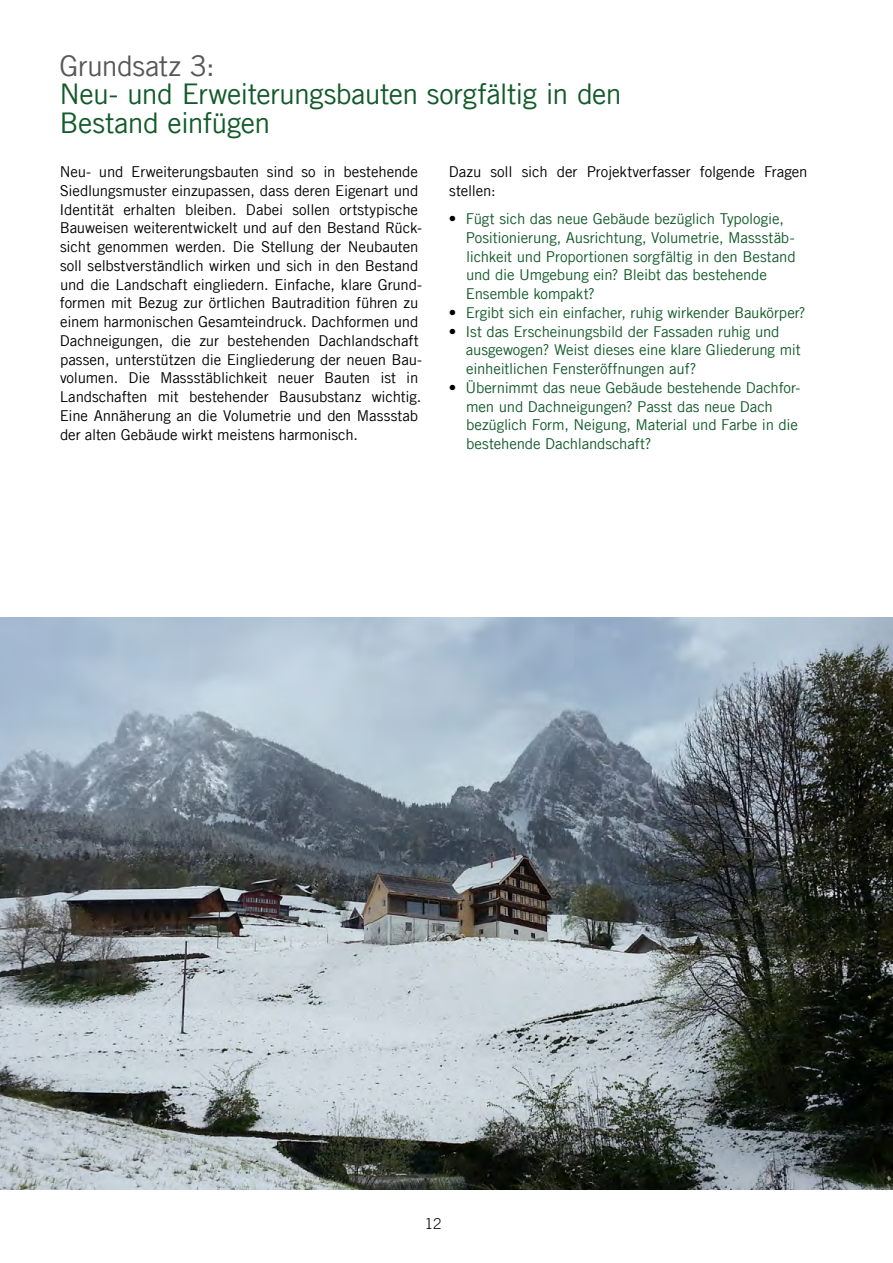
<style>
.page{position:relative;width:893px;height:1263px;background:#fff}
.page>*{position:absolute;margin:0;border:0;box-sizing:border-box;transform-origin:0 0}
.t1{font:28.5px/28.5px "Trade Gothic";letter-spacing:-.02em;color:#125a29}
.t2{font:28.5px "Trade Gothic";letter-spacing:-.015em;color:#58585a}
.t3{font:15px/18.8px "Trade Gothic";letter-spacing:-.01em;color:#000}
.t4{font:15px/18.8px "Trade Gothic";letter-spacing:-.01em;color:#125a29}
.t5{font:300 15px "Trade Gothic";color:#000}
.s1{color:#000}
</style>
<div class="page">
<img style="left:0;top:618px;width:893px;height:572px">
<h1 class="t2" style="left:60px;top:48px;width:157px">Grundsatz 3:</h1>
<h1 class="t1" style="left:60px;top:80px;width:564px">Neu- und Erweiterungsbauten sorgfältig in den<br>Bestand einfügen</h1>
<p class="t3" style="left:59px;top:162px;width:364px">Neu- und Erweiterungsbauten sind so in bestehende Siedlungsmuster einzupassen, dass deren Eigenart und Identität erhalten bleiben. Dabei sollen ortstypische Bauweisen weiterentwickelt und auf den Bestand Rück&shy;sicht genommen werden. Die Stellung der Neubauten soll selbstverständlich wirken und sich in den Bestand und die Landschaft eingliedern. Einfache, klare Grund&shy;formen mit Bezug zur örtlichen Bautradition führen zu einem harmonischen Gesamteindruck. Dachformen und Dachneigungen, die zur bestehenden Dachlandschaft passen, unterstützen die Eingliederung der neuen Bau&shy;volumen. Die Massstäblichkeit neuer Bauten ist in Landschaften mit bestehender Bausubstanz wichtig.<br>Eine Annäherung an die Volumetrie und den Massstab der alten Gebäude wirkt meistens harmonisch.</p>
<p class="t3" style="left:449px;top:162px;width:360px">Dazu soll sich der Projektverfasser folgende Fragen stellen:</p>
<p class="t4" style="left:466px;top:209px;width:331px;text-indent:-17px"><span class="s1">•</span> Fügt sich das neue Gebäude bezüglich Typologie, Positionierung, Ausrichtung, Volumetrie, Massstäb&shy;lichkeit und Proportionen sorgfältig in den Bestand und die Umgebung ein? Bleibt das bestehende Ensemble kompakt?</p>
<p class="t4" style="left:449px;top:303px;width:358px"><span class="s1">•</span> Ergibt sich ein einfacher, ruhig wirkender Baukörper?</p>
<p class="t4" style="left:466px;top:322px;width:336px;text-indent:-17px"><span class="s1">•</span> Ist das Erscheinungsbild der Fassaden ruhig und ausgewogen? Weist dieses eine klare Gliederung mit einheitlichen Fensteröffnungen auf?</p>
<p class="t4" style="left:466px;top:378px;width:336px;text-indent:-17px"><span class="s1">•</span> Übernimmt das neue Gebäude bestehende Dachfor&shy;men und Dachneigungen? Passt das neue Dach bezüglich Form, Neigung, Material und Farbe in die bestehende Dachlandschaft?</p>
<p class="t5" style="left:425px;top:1214px;width:18px">12</p>
</div>
